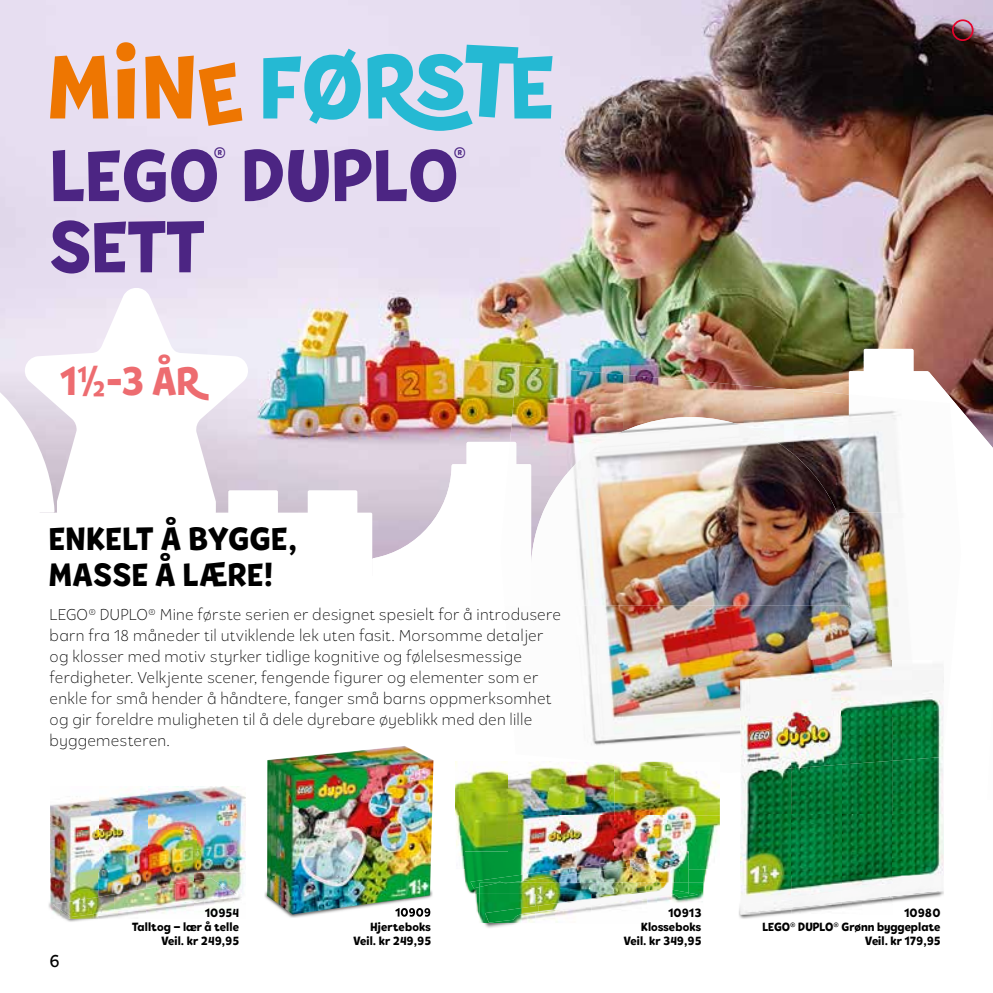
<style>
.page{position:relative;width:993px;height:993px;background:#fff}
.page>*{position:absolute;margin:0;border:0;box-sizing:border-box;transform-origin:0 0}
.t1{font:800 75.08px "Tobi Pro";color:#4c2583}
.t2{font:800 40.77px "Tobi Pro";color:#ed6c70}
.t3{font:800 33.25px/36.8px "Tobi Pro";letter-spacing:.015em;color:#000}
.t4{font:800 28.53px "Tobi Pro";color:#4c2583}
.t5{font:500 17.5px "Tobi Pro";color:#000}
.t6{font:300 15.75px/21px "Tobi Pro";letter-spacing:.015em;color:#000}
.t7{font:800 12.25px/14px "Tobi Pro";color:#000;text-align:right}
</style>
<div class="page">
<img style="left:0;top:0;width:992px;height:490px">
<svg style="left:252px;top:490px;width:120px;height:23px"></svg>
<svg style="left:848px;top:349px;width:144px;height:141px"></svg>
<svg style="left:372px;top:441px;width:128px;height:118px"></svg>
<svg style="left:0;top:371px;width:21px;height:119px"></svg>
<svg style="left:21px;top:285px;width:231px;height:228px"></svg>
<img style="left:583px;top:605px;width:361px;height:140px">
<img style="left:510px;top:365px;width:57px;height:76px">
<img style="left:793px;top:389px;width:56px;height:28px">
<img style="left:566px;top:369px;width:57px;height:48px">
<img style="left:623px;top:374px;width:170px;height:43px">
<img style="left:531px;top:417px;width:317px;height:188px">
<img style="left:848px;top:512px;width:96px;height:94px">
<img style="left:848px;top:394px;width:109px;height:118px">
<img style="left:500px;top:441px;width:31px;height:49px">
<svg style="left:263px;top:45px;width:289px;height:86px;background:#89cce2"></svg>
<svg style="left:50px;top:42px;width:192px;height:84px;background:#ebaf84"></svg>
<img style="left:739px;top:906px;width:47px;height:12px">
<img style="left:740px;top:771px;width:50px;height:143px">
<img style="left:790px;top:768px;width:51px;height:146px">
<img style="left:841px;top:764px;width:51px;height:144px">
<img style="left:892px;top:760px;width:51px;height:142px">
<img style="left:740px;top:660px;width:203px;height:56px">
<img style="left:740px;top:716px;width:51px;height:55px">
<img style="left:790px;top:716px;width:51px;height:52px">
<img style="left:841px;top:716px;width:51px;height:48px">
<img style="left:892px;top:716px;width:51px;height:44px">
<img style="left:743px;top:897px;width:49px;height:16px">
<img style="left:792px;top:890px;width:49px;height:17px">
<img style="left:841px;top:883px;width:49px;height:19px">
<img style="left:889px;top:880px;width:49px;height:16px">
<img style="left:48px;top:902px;width:59px;height:20px">
<img style="left:50px;top:786px;width:196px;height:44px">
<img style="left:50px;top:830px;width:147px;height:42px">
<img style="left:197px;top:830px;width:49px;height:44px">
<img style="left:242px;top:874px;width:1px;height:19px">
<img style="left:50px;top:872px;width:192px;height:46px">
<img style="left:53px;top:893px;width:61px;height:23px">
<img style="left:114px;top:883px;width:61px;height:27px">
<img style="left:175px;top:877px;width:61px;height:25px">
<img style="left:480px;top:922px;width:78px;height:5px">
<img style="left:456px;top:761px;width:210px;height:54px">
<img style="left:666px;top:771px;width:53px;height:98px">
<img style="left:456px;top:815px;width:52px;height:54px">
<img style="left:508px;top:815px;width:159px;height:36px">
<img style="left:463px;top:869px;width:16px;height:46px">
<img style="left:688px;top:869px;width:19px;height:27px">
<img style="left:602px;top:761px;width:81px;height:10px">
<img style="left:479px;top:893px;width:168px;height:29px">
<img style="left:647px;top:882px;width:56px;height:21px">
<img style="left:485px;top:905px;width:53px;height:17px">
<img style="left:538px;top:898px;width:53px;height:13px">
<img style="left:591px;top:893px;width:53px;height:11px">
<img style="left:644px;top:892px;width:53px;height:5px">
<img style="left:465px;top:851px;width:55px;height:42px">
<img style="left:520px;top:851px;width:168px;height:31px">
<img style="left:479px;top:882px;width:209px;height:11px">
<img style="left:623px;top:888px;width:65px;height:5px">
<img style="left:470px;top:874px;width:53px;height:14px">
<img style="left:523px;top:866px;width:54px;height:14px">
<img style="left:576px;top:859px;width:54px;height:14px">
<img style="left:630px;top:856px;width:53px;height:10px">
<img style="left:479px;top:882px;width:30px;height:4px">
<img style="left:264px;top:891px;width:165px;height:26px">
<img style="left:395px;top:914px;width:35px;height:2px">
<img style="left:267px;top:746px;width:166px;height:168px">
<div style="left:951px;top:19px;width:22px;height:22px;border:2px solid #e4032b;border-radius:50%"></div>
<h3 class="t4" style="left:213px;top:138px;width:14px">®</h3>
<h3 class="t4" style="left:453px;top:138px;width:14px">®</h3>
<h1 class="t1" style="left:50px;top:126px;width:410px">LEGO DUPLO</h1>
<h1 class="t1" style="left:48px;top:197px;width:158px">SETT</h1>
<h2 class="t2" style="left:60px;top:354px;width:142px">1½-3 ÅR</h2>
<h3 class="t3" style="left:49px;top:520px;width:250px">ENKELT Å BYGGE,<br>MASSE Å LÆRE!</h3>
<p class="t6" style="left:50px;top:604px;width:512px">LEGO® DUPLO® Mine første serien er designet spesielt for å introdusere barn fra 18 måneder til utviklende lek uten fasit. Morsomme detaljer og klosser med motiv styrker tidlige kognitive og følelsesmessige ferdigheter. Velkjente scener, fengende figurer og elementer som er enkle for små hender å håndtere, fanger små barns oppmerksomhet og gir foreldre muligheten til å dele dyrebare øyeblikk med den lille byggemesteren.</p>
<p class="t5" style="left:50px;top:949px;width:12px">6</p>
<p class="t7" style="left:132px;top:905px;width:108px">10954<br>Talltog – lær å telle<br>Veil. kr 249,95</p>
<p class="t7" style="left:353px;top:919px;width:79px">Hjerteboks<br>Veil. kr 249,95</p>
<p class="t7" style="left:623px;top:905px;width:79px">10913<br>Klosseboks<br>Veil. kr 349,95</p>
<p class="t7" style="left:762px;top:905px;width:179px">10980<br>LEGO® DUPLO® Grønn byggeplate<br>Veil. kr 179,95</p>
</div>
